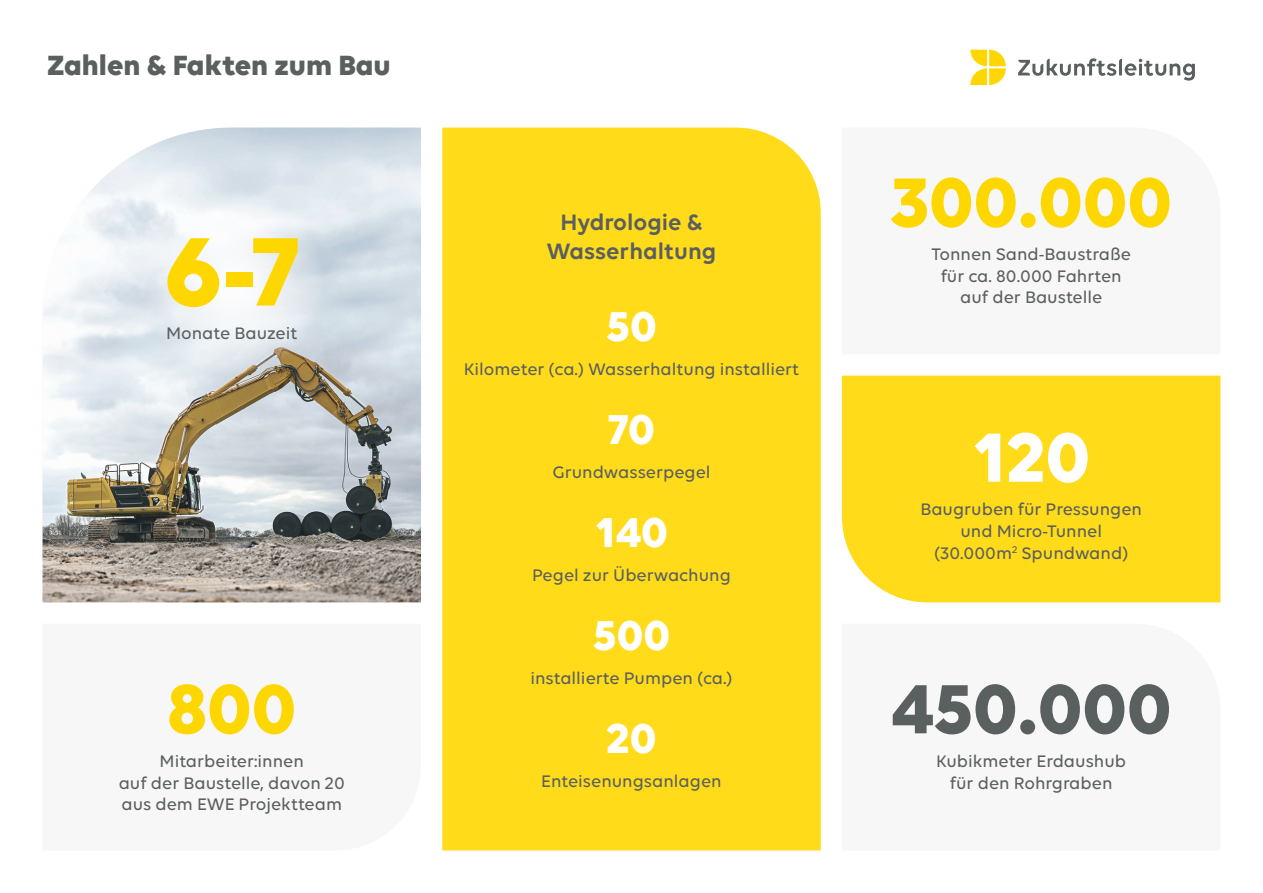
<style>
.page{position:relative;width:1263px;height:893px;background:#fff}
.page>*{position:absolute;margin:0;border:0;box-sizing:border-box;transform-origin:0 0}
.t1{font:700 105px "Volte";color:#ffd700}
.t2{font:700 75px "Volte";color:#ffd700}
.t3{font:700 75px "Volte";color:#5a5f5f}
.t4{font:700 75px "Volte";color:#fff}
.t5{font:700 45px "Volte";color:#fff}
.t6{font:700 30px "Volte";color:#5a5f5f}
.t7{font:600 24px/28.8px "Volte";color:#5a5f5f;text-align:center}
.t8{font:500 18px/21.6px "Volte";color:#5a5f5f;text-align:center}
</style>
<div class="page">
<img style="left:43px;top:128px;width:378px;height:474px">
<svg style="left:139px;top:190px;width:185px;height:186px;fill:#edf1f5"></svg>
<svg style="left:970px;top:50px;width:36px;height:35px"></svg>
<svg style="left:1018px;top:58px;width:177px;height:23px"></svg>
<div style="left:442px;top:128px;width:379px;height:722px;background:#ffdb1a"></div>
<div style="left:842px;top:376px;width:378px;height:226px;background:#ffdb1a"></div>
<p class="t6" style="left:47px;top:47px;width:345px">Zahlen &amp; Fakten zum Bau</p>
<p class="t1" style="left:164px;top:208px;width:137px">6-7</p>
<p class="t8" style="left:166px;top:322px;width:133px">Monate Bauzeit</p>
<p class="t2" style="left:167px;top:664px;width:130px">800</p>
<p class="t8" style="left:119px;top:750px;width:228px">Mitarbeiter:innen<br>auf der Baustelle, davon 20 aus dem EWE Projektteam</p>
<p class="t7" style="left:547px;top:207px;width:171px">Hydrologie &amp;<br>Wasserhaltung</p>
<p class="t5" style="left:606px;top:300px;width:52px">50</p>
<p class="t8" style="left:464px;top:358px;width:337px">Kilometer (ca.) Wasserhaltung installiert</p>
<p class="t5" style="left:608px;top:402px;width:49px">70</p>
<p class="t8" style="left:552px;top:461px;width:160px">Grundwasserpegel</p>
<p class="t5" style="left:595px;top:506px;width:74px">140</p>
<p class="t8" style="left:532px;top:564px;width:200px">Pegel zur Überwachung</p>
<p class="t5" style="left:593px;top:608px;width:79px">500</p>
<p class="t8" style="left:530px;top:667px;width:204px">installierte Pumpen (ca.)</p>
<p class="t5" style="left:606px;top:711px;width:51px">20</p>
<p class="t8" style="left:541px;top:770px;width:182px">Enteisenungsanlagen</p>
<p class="t2" style="left:890px;top:157px;width:283px">300.000</p>
<p class="t8" style="left:931px;top:243px;width:201px">Tonnen Sand-Baustraße für ca. 80.000 Fahrten auf der Baustelle</p>
<p class="t4" style="left:972px;top:412px;width:119px">120</p>
<p class="t8" style="left:920px;top:498px;width:223px">Baugruben für Pressungen und Micro-Tunnel (30.000m<sup>2</sup> Spundwand)</p>
<p class="t3" style="left:891px;top:664px;width:282px">450.000</p>
<p class="t8" style="left:936px;top:750px;width:191px">Kubikmeter Erdaushub für den Rohrgraben</p>
</div>
